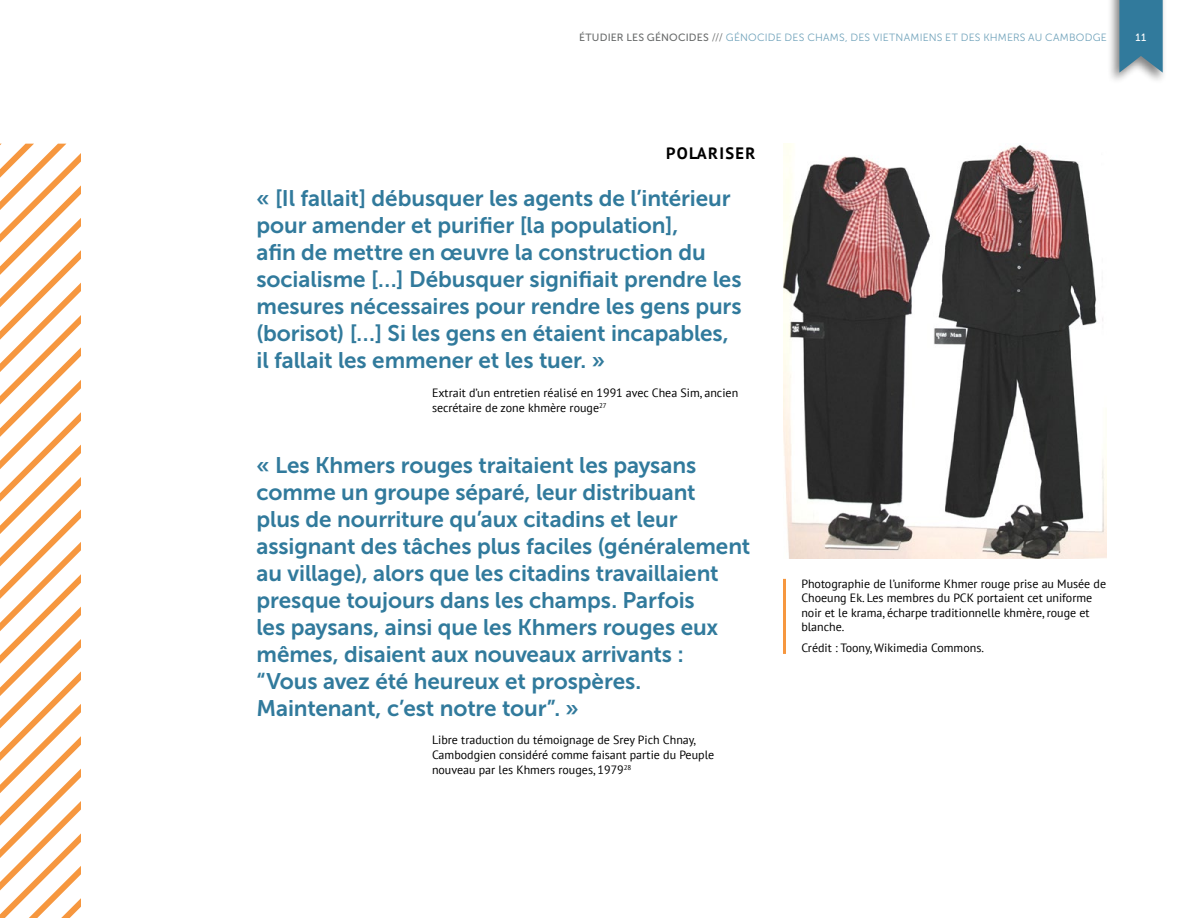
<style>
.page{position:relative;width:1188px;height:918px;background:#fff}
.page>*{position:absolute;margin:0;border:0;box-sizing:border-box;transform-origin:0 0}
.t1{font:22.5px/27px "Museo Sans 700";letter-spacing:-.005em;color:#317a9c}
.t2{font:700 16.5px "PT Sans";letter-spacing:.08em;color:#000}
.t3{font:12px/15px "PT Sans";color:#000}
.t4{font:10.5px "Museo Sans 300";letter-spacing:.02em;color:#6fa2ba}
.t5{font:10.5px "Museo Sans 500";color:#fff}
.s1{font-family:"Museo Sans 500";color:#6b6d6d}
.s2{color:#6b6d6d}
</style>
<div class="page">
<div style="left:1107px;top:0;width:61px;height:85px;background:#000;opacity:.49"></div>
<svg style="left:1119px;top:0;width:44px;height:73px;background:#4383a0"></svg>
<img style="left:783px;top:144px;width:324px;height:414px">
<hr style="left:783px;top:579px;width:3px;height:75px;background:#f6973f">
<svg style="left:0;top:144px;width:81px;height:774px"></svg>
<p class="t4" style="left:579px;top:32px;width:529px"><span class="s1">ÉTUDIER LES GÉNOCIDES</span> <span class="s2">///</span> GÉNOCIDE DES CHAMS, DES VIETNAMIENS ET DES KHMERS AU CAMBODGE</p>
<p class="t5" style="left:1136px;top:31px;width:12px">11</p>
<p class="t2" style="left:666px;top:142px;width:91px">POLARISER</p>
<p class="t1" style="left:256px;top:185px;width:487px">« [Il fallait] débusquer les agents de l’intérieur pour amender et purifier [la population],<br>afin de mettre en œuvre la construction du socialisme […] Débusquer signifiait prendre les mesures nécessaires pour rendre les gens purs (borisot) […] Si les gens en étaient incapables, il fallait les emmener et les tuer. »</p>
<p class="t3" style="left:432px;top:385px;width:308px">Extrait d’un entretien réalisé en 1991 avec Chea Sim, ancien secrétaire de zone khmère rouge<sup>27</sup></p>
<p class="t1" style="left:256px;top:451px;width:495px">« Les Khmers rouges traitaient les paysans comme un groupe séparé, leur distribuant<br>plus de nourriture qu’aux citadins et leur assignant des tâches plus faciles (généralement au village), alors que les citadins travaillaient presque toujours dans les champs. Parfois<br>les paysans, ainsi que les Khmers rouges eux mêmes, disaient aux nouveaux arrivants : “Vous avez été heureux et prospères.<br>Maintenant, c’est notre tour”. »</p>
<p class="t3" style="left:432px;top:732px;width:284px">Libre traduction du témoignage de Srey Pich Chnay,<br>Cambodgien considéré comme faisant partie du Peuple nouveau par les Khmers rouges, 1979<sup>28</sup></p>
<p class="t3" style="left:801px;top:576px;width:306px;line-height:14.4px">Photographie de l’uniforme Khmer rouge prise au Musée de Choeung Ek. Les membres du PCK portaient cet uniforme noir et le krama, écharpe traditionnelle khmère, rouge et blanche.</p>
<p class="t3" style="left:801px;top:640px;width:184px">Crédit : Toony, Wikimedia Commons.</p>
</div>
